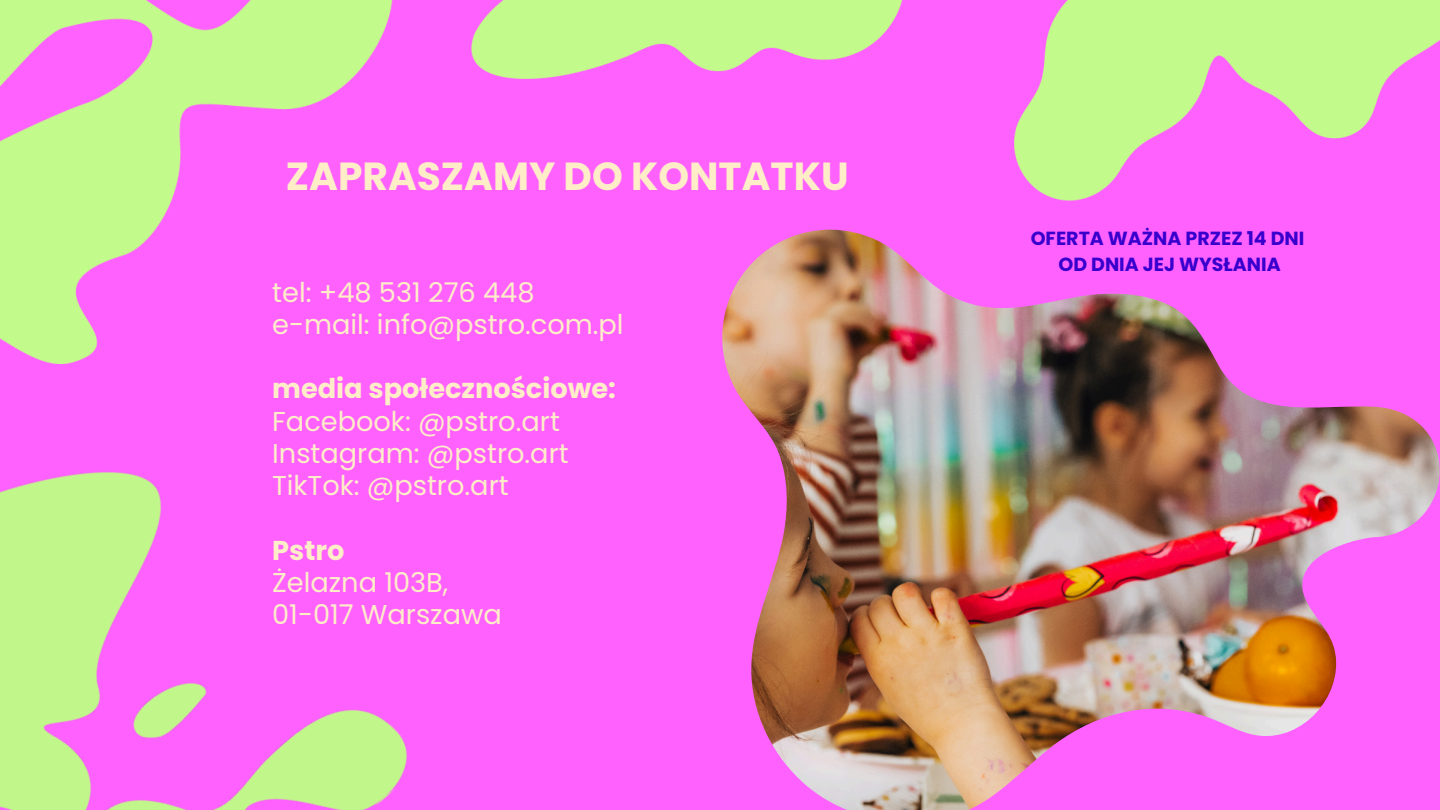
<style>
.page{position:relative;width:1440px;height:810px;background:#ff61ff}
.page>*{position:absolute;margin:0;border:0;box-sizing:border-box;transform-origin:0 0}
.t1{font:700 39.2px "Poppins";color:#ffedc8}
.t2{font:27.2px/32.2px "Poppins";color:#ffedc8}
.t3{font:700 19px "Poppins";color:#3800cd}
.s1{font-weight:700}
</style>
<div class="page">
<img style="left:1015px;top:0;width:425px;height:200px">
<img style="left:0;top:471px;width:408px;height:339px">
<img style="left:0;top:0;width:392px;height:364px">
<img style="left:471px;top:0;width:432px;height:78px">
<img style="left:722px;top:230px;width:718px;height:580px">
<p class="t1" style="left:286px;top:149px;width:564px">ZAPRASZAMY DO KONTATKU</p>
<p class="t2" style="left:272px;top:276px;width:353px">tel: +48 531 276 448 e-mail: info@pstro.com.pl</p>
<p class="t2" style="left:272px;top:373px;width:345px"><span class="s1">media społecznościowe:<br></span>Facebook: @pstro.art<br>Instagram: @pstro.art<br>TikTok: @pstro.art</p>
<h2 class="t2" style="left:272px;top:534px;width:231px"><span class="s1">Pstro<br></span>Żelazna 103B,<br>01-017 Warszawa</h2>
<h2 class="t3" style="left:1031px;top:225px;width:275px">OFERTA WAŻNA PRZEZ 14 DNI</h2>
<p class="t3" style="left:1058px;top:251px;width:224px">OD DNIA JEJ WYSŁANIA</p>
</div>
